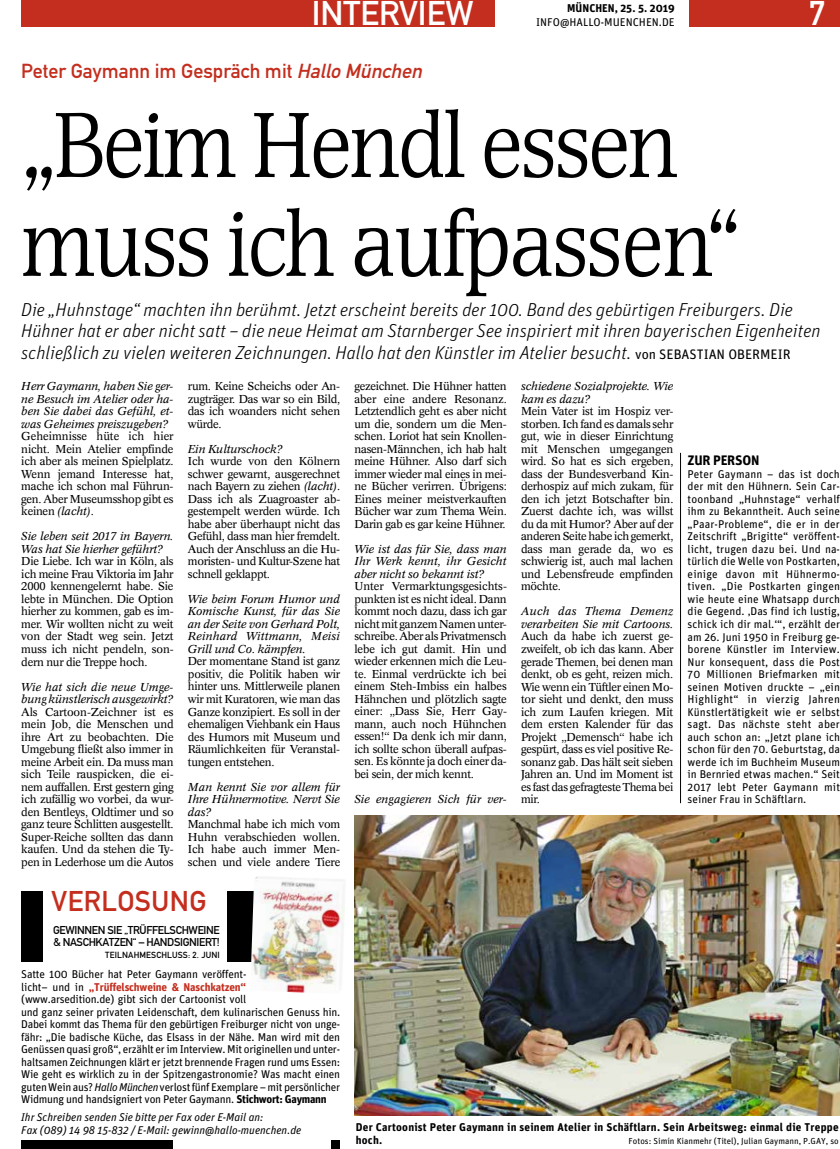
<style>
.page{position:relative;width:840px;height:1149px;background:#fff}
.page>*{position:absolute;margin:0;border:0;box-sizing:border-box;transform-origin:0 0}
.t1{font:92.5px/98.8px "Devin";letter-spacing:-.02em;color:#000;scale:.9 1}
.t2{font:33.75px "DIN Mittelschrift";color:#fff}
.t3{font:28.12px "DIN Mittelschrift Std";letter-spacing:.015em;color:#c42e1e}
.t4{font:20px "DIN Mittelschrift Std";color:#c42e1e}
.t5{font:italic 300 18.75px/21.2px "Unit";color:#000}
.t6{font:700 13.75px "Unit";letter-spacing:-.015em;color:#000}
.t7{font:11.25px/12.5px "Concorde";letter-spacing:-.025em;color:#000;text-align:justify}
.t8{font:11.25px/12.5px "Unit";letter-spacing:-.02em;color:#000}
.t9{font:italic 11.25px/12.5px "Concorde";letter-spacing:-.02em;color:#000;text-align:justify}
.t10{font:italic 11.25px/12.5px "Unit";color:#000}
.t11{font:700 11.25px/12.5px "Unit";letter-spacing:.02em;color:#000}
.t12{font:11.25px/12.5px "DIN Mittelschrift Std";letter-spacing:-.03em;color:#000}
.t13{font:11.25px "Unit";color:#000}
.t14{font:700 11.25px "Unit";color:#000}
.t15{font:8.75px "Unit";color:#000}
.t16{font:8.75px "DIN Mittelschrift Std";letter-spacing:.015em;color:#000}
.s1{font-style:italic}
.s2{font-weight:400;font-style:normal;font-size:13.75px}
.s3{font-weight:700;color:#c42e1e}
.s4{font-weight:700}
</style>
<div class="page">
<hr style="left:680px;top:452px;width:1px;height:350px;background:#000">
<div style="left:228px;top:890px;width:112px;height:71px;background:#000"></div>
<div style="left:21px;top:890px;width:22px;height:71px;background:#000"></div>
<div style="left:21px;top:1139px;width:152px;height:9px;background:#000"></div>
<div style="left:331px;top:1139px;width:9px;height:9px;background:#000"></div>
<img style="left:354px;top:815px;width:486px;height:300px">
<img style="left:250px;top:876px;width:95px;height:117px">
<div style="left:690px;top:0;width:150px;height:27px;background:#c42e1e"></div>
<div style="left:21px;top:0;width:474px;height:27px;background:#c42e1e"></div>
<h2 class="t2" style="left:312px;top:-6px;width:163px">INTERVIEW</h2>
<h2 class="t2" style="left:809px;top:-6px;width:18px">7</h2>
<p class="t14" style="left:567px;top:1px;width:109px">MÜNCHEN, 25. 5. 2019</p>
<p class="t13" style="left:536px;top:15px;width:140px">INFO@HALLO-MUENCHEN.DE</p>
<h3 class="t4" style="left:21px;top:59px;width:407px">Peter Gaymann im Gespräch mit <span class="s1">Hallo München</span></h3>
<h1 class="t1" style="left:21px;top:96px;width:801px">„Beim Hendl essen muss ich aufpassen“</h1>
<p class="t5" style="left:21px;top:299px;width:801px">Die „Huhnstage“ machten ihn berühmt. Jetzt erscheint bereits der 100. Band des gebürtigen Freiburgers. Die<br>Hühner hat er aber nicht satt – die neue Heimat am Starnberger See inspiriert mit ihren bayerischen Eigenheiten schließlich zu vielen weiteren Zeichnungen. Hallo hat den Künstler im Atelier besucht. <span class="s2">von SEBASTIAN OBERMEIR</span></p>
<p class="t9" style="left:21px;top:380px;width:154px">Herr Gaymann, haben Sie ger&shy;ne Besuch im Atelier oder ha&shy;ben Sie dabei das Gefühl, et&shy;was Geheimes preiszugeben?</p>
<p class="t7" style="left:21px;top:430px;width:154px">Geheimnisse hüte ich hier nicht. Mein Atelier empfinde ich aber als meinen Spielplatz.<br>Wenn jemand Interesse hat, mache ich schon mal Führun&shy;gen. Aber Museumsshop gibt es keinen <span class="s1">(lacht)</span>.</p>
<p class="t9" style="left:21px;top:530px;width:154px">Sie leben seit 2017 in Bayern.<br>Was hat Sie hierher geführt?</p>
<p class="t7" style="left:21px;top:555px;width:154px">Die Liebe. Ich war in Köln, als ich meine Frau Viktoria im Jahr 2000 kennengelernt habe. Sie lebte in München. Die Option hierher zu kommen, gab es im&shy;mer. Wir wollten nicht zu weit von der Stadt weg sein. Jetzt muss ich nicht pendeln, son&shy;dern nur die Treppe hoch.</p>
<p class="t9" style="left:21px;top:680px;width:154px">Wie hat sich die neue Umge&shy;bung künstlerisch ausgewirkt?</p>
<p class="t7" style="left:21px;top:705px;width:154px">Als Cartoon-Zeichner ist es mein Job, die Menschen und ihre Art zu beobachten. Die Umgebung fließt also immer in meine Arbeit ein. Da muss man sich Teile rauspicken, die ei&shy;nem auffallen. Erst gestern ging ich zufällig wo vorbei, da wur&shy;den Bentleys, Oldtimer und so ganz teure Schlitten ausgestellt.<br>Super-Reiche sollten das dann kaufen. Und da stehen die Ty&shy;pen in Lederhose um die Autos</p>
<p class="t7" style="left:354px;top:379px;width:154px">gezeichnet. Die Hühner hatten aber eine andere Resonanz.<br>Letztendlich geht es aber nicht um die, sondern um die Men&shy;schen. Loriot hat sein Knollen&shy;nasen-Männchen, ich hab halt meine Hühner. Also darf sich immer wieder mal eines in mei&shy;ne Bücher verirren. Übrigens:<br>Eines meiner meistverkauften Bücher war zum Thema Wein.<br>Darin gab es gar keine Hühner.</p>
<p class="t9" style="left:354px;top:542px;width:154px">Wie ist das für Sie, dass man Ihr Werk kennt, ihr Gesicht aber nicht so bekannt ist?</p>
<p class="t7" style="left:354px;top:579px;width:154px">Unter Vermarktungsgesichts&shy;punkten ist es nicht ideal. Dann kommt noch dazu, dass ich gar nicht mit ganzem Namen unter&shy;schreibe. Aber als Privatmensch lebe ich gut damit. Hin und wieder erkennen mich die Leu&shy;te. Einmal verdrückte ich bei einem Steh-Imbiss ein halbes Hähnchen und plötzlich sagte einer: „Dass Sie, Herr Gay&shy;mann, auch noch Hühnchen essen!“ Da denk ich mir dann, ich sollte schon überall aufpas&shy;sen. Es könnte ja doch einer da&shy;bei sein, der mich kennt.</p>
<p class="t9" style="left:354px;top:792px;width:154px">Sie engagieren Sich für ver-</p>
<p class="t7" style="left:188px;top:379px;width:154px">rum. Keine Scheichs oder An&shy;zugträger. Das war so ein Bild, das ich woanders nicht sehen würde.</p>
<p class="t9" style="left:188px;top:442px;width:96px">Ein Kulturschock?</p>
<p class="t7" style="left:188px;top:454px;width:154px">Ich wurde von den Kölnern schwer gewarnt, ausgerechnet nach Bayern zu ziehen <span class="s1">(lacht)</span>.<br>Dass ich als Zuagroaster ab&shy;gestempelt werden würde. Ich habe aber überhaupt nicht das Gefühl, dass man hier fremdelt.<br>Auch der Anschluss an die Hu&shy;moristen- und Kultur-Szene hat schnell geklappt.</p>
<p class="t9" style="left:188px;top:592px;width:154px">Wie beim Forum Humor und Komische Kunst, für das Sie an der Seite von Gerhard Polt, Reinhard Wittmann, Meisi Grill und Co. kämpfen.</p>
<p class="t7" style="left:188px;top:654px;width:154px">Der momentane Stand ist ganz positiv, die Politik haben wir hinter uns. Mittlerweile planen wir mit Kuratoren, wie man das Ganze konzipiert. Es soll in der ehemaligen Viehbank ein Haus des Humors mit Museum und Räumlichkeiten für Veranstal&shy;tungen entstehen.</p>
<p class="t9" style="left:188px;top:780px;width:154px">Man kennt Sie vor allem für Ihre Hühnermotive. Nervt Sie das?</p>
<p class="t7" style="left:188px;top:817px;width:154px">Manchmal habe ich mich vom Huhn verabschieden wollen.<br>Ich habe auch immer Men&shy;schen und viele andere Tiere</p>
<p class="t9" style="left:521px;top:380px;width:154px">schiedene Sozialprojekte. Wie kam es dazu?</p>
<p class="t7" style="left:521px;top:405px;width:154px">Mein Vater ist im Hospiz ver&shy;storben. Ich fand es damals sehr gut, wie in dieser Einrichtung mit Menschen umgegangen wird. So hat es sich ergeben, dass der Bundesverband Kin&shy;derhospiz auf mich zukam, für den ich jetzt Botschafter bin.<br>Zuerst dachte ich, was willst du da mit Humor? Aber auf der anderen Seite habe ich gemerkt, dass man gerade da, wo es schwierig ist, auch mal lachen und Lebensfreude empfinden möchte.</p>
<p class="t9" style="left:521px;top:605px;width:154px">Auch das Thema Demenz verarbeiten Sie mit Cartoons.</p>
<p class="t7" style="left:521px;top:630px;width:154px">Auch da habe ich zuerst ge&shy;zweifelt, ob ich das kann. Aber gerade Themen, bei denen man denkt, ob es geht, reizen mich.<br>Wie wenn ein Tüftler einen Mo&shy;tor sieht und denkt, den muss ich zum Laufen kriegen. Mit dem ersten Kalender für das Projekt „Demensch“ habe ich gespürt, dass es viel positive Re&shy;sonanz gab. Das hält seit sieben Jahren an. Und im Moment ist es fast das gefragteste Thema bei mir.</p>
<p class="t6" style="left:687px;top:452px;width:73px">ZUR PERSON</p>
<p class="t8" style="left:687px;top:467px;width:154px;text-align:justify">Peter Gaymann – das ist doch der mit den Hühnern. Sein Car&shy;toonband „Huhnstage“ verhalf ihm zu Bekanntheit. Auch seine „Paar-Probleme“, die er in der Zeitschrift „Brigitte“ veröffent&shy;licht, trugen dazu bei. Und na&shy;türlich die Welle von Postkarten, einige davon mit Hühnermo&shy;tiven. „Die Postkarten gingen wie heute eine Whatsapp durch die Gegend. ‚Das find ich lustig, schick ich dir mal.‘“, erzählt der am 26. Juni 1950 in Freiburg ge&shy;borene Künstler im Interview.<br>Nur konsequent, dass die Post 70 Millionen Briefmarken mit seinen Motiven druckte – „ein Highlight“ in vierzig Jahren Künstlertätigkeit wie er selbst sagt. Das nächste steht aber auch schon an: „Jetzt plane ich schon für den 70. Geburtstag, da werde ich im Buchheim Museum in Bernried etwas machen.“ Seit 2017 lebt Peter Gaymann mit seiner Frau in Schäftlarn.</p>
<h3 class="t3" style="left:52px;top:884px;width:156px">VERLOSUNG</h3>
<p class="t12" style="left:53px;top:923px;width:168px">GEWINNEN SIE „TRÜFFELSCHWEINE &amp; NASCHKATZEN“ – HANDSIGNIERT!</p>
<p class="t16" style="left:105px;top:949px;width:116px">TEILNAHMESCHLUSS: 2. JUNI</p>
<p class="t8" style="left:21px;top:967px;width:320px">Satte 100 Bücher hat Peter Gaymann veröffent-<br>licht– und in <span class="s3">„Trüffelschweine &amp; Naschkatzen“ </span>(www.arsedition.de) gibt sich der Cartoonist voll<br>und ganz seiner privaten Leidenschaft, dem kulinarischen Genuss hin.<br>Dabei kommt das Thema für den gebürtigen Freiburger nicht von unge&shy;fähr: „Die badische Küche, das Elsass in der Nähe. Man wird mit den Genüssen quasi groß“, erzählt er im Interview. Mit originellen und unter&shy;haltsamen Zeichnungen klärt er jetzt brennende Fragen rund ums Essen:<br>Wie geht es wirklich zu in der Spitzengastronomie? Was macht einen guten Wein aus? <span class="s1">Hallo München</span> verlost fünf Exemplare – mit persönlicher Widmung und handsigniert von Peter Gaymann. <span class="s4">Stichwort: Gaymann</span></p>
<p class="t10" style="left:21px;top:1110px;width:281px">Ihr Schreiben senden Sie bitte per Fax oder E-Mail an:<br>Fax (089) 14 98 15-832 / E-Mail: gewinn@hallo-muenchen.de</p>
<p class="t11" style="left:356px;top:1120px;width:484px">Der Cartoonist Peter Gaymann in seinem Atelier in Schäftlarn. Sein Arbeitsweg: einmal die Treppe hoch.</p>
<p class="t15" style="left:628px;top:1134px;width:211px">Fotos: Simin Kianmehr (Titel), Julian Gaymann, P.GAY, so</p>
</div>
